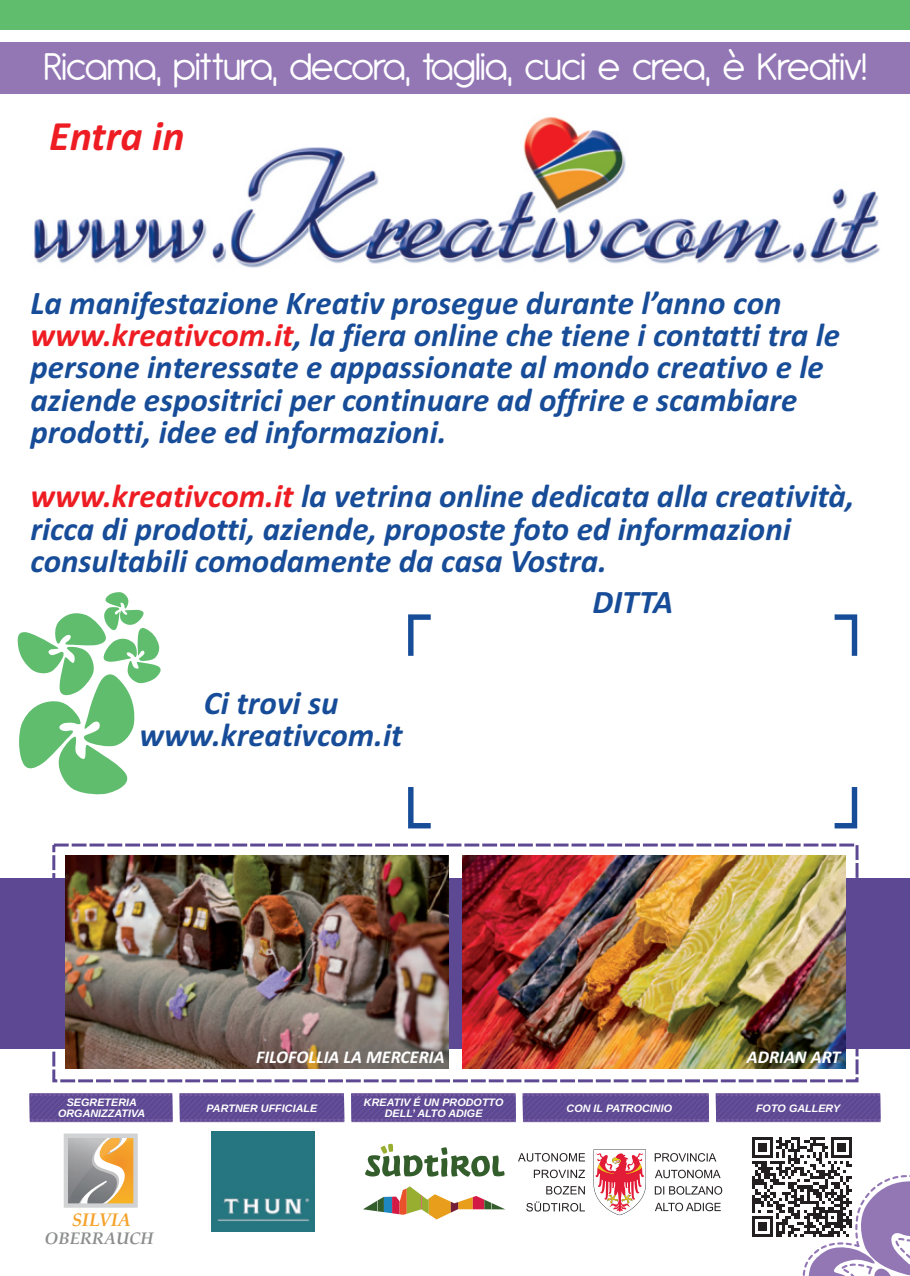
<style>
.page{position:relative;width:910px;height:1276px;background:#fff}
.page>*{position:absolute;margin:0;border:0;box-sizing:border-box;transform-origin:0 0}
.t1{font:42px "Antipasto";color:#fff}
.t2{font:italic 700 42px "Calibri";color:#ee1d23}
.t3{font:italic 700 33px/32.1px "Calibri";color:#174c98}
.t4{font:italic 700 18.3px "Palatino Linotype";color:#f5a22a}
.t5{font:italic 700 18px "Calibri";color:#fff}
.t6{font:italic 700 16.8px "Palatino Linotype";color:#8c8d8e}
.t7{font:italic 700 10.8px/10.8px "Liberation Sans";color:#fff;text-align:center}
.s1{color:#ee1d23}
</style>
<div class="page">
<div style="left:0;top:0;width:910px;height:30px;background:#60bd6e"></div>
<div style="left:0;top:43px;width:910px;height:51px;background:#9377b5"></div>
<div style="left:0;top:878px;width:910px;height:170px;background:#5d4894"></div>
<div style="left:52px;top:843px;width:806px;height:239px;border:3px dashed #5d4894"></div>
<img style="left:65px;top:855px;width:383px;height:213px">
<img style="left:463px;top:855px;width:382px;height:213px">
<svg style="left:351px;top:1093px;width:165px;height:29px"></svg>
<svg style="left:351px;top:1094px;width:165px;height:2px"></svg>
<div style="left:351px;top:1096px;width:165px;height:22px;background:linear-gradient(to right,#604b96,#604b96)"></div>
<svg style="left:351px;top:1119px;width:165px;height:2px"></svg>
<svg style="left:523px;top:1093px;width:186px;height:29px"></svg>
<svg style="left:523px;top:1094px;width:186px;height:2px"></svg>
<div style="left:523px;top:1096px;width:186px;height:22px;background:linear-gradient(to right,#604a95,#604a95)"></div>
<svg style="left:523px;top:1119px;width:186px;height:2px"></svg>
<svg style="left:180px;top:1093px;width:164px;height:29px"></svg>
<svg style="left:180px;top:1094px;width:164px;height:2px"></svg>
<div style="left:180px;top:1096px;width:164px;height:22px;background:linear-gradient(to right,#604b96,#604b96)"></div>
<svg style="left:180px;top:1119px;width:164px;height:2px"></svg>
<svg style="left:29px;top:1093px;width:144px;height:29px"></svg>
<svg style="left:29px;top:1094px;width:144px;height:2px"></svg>
<div style="left:29px;top:1096px;width:144px;height:22px;background:linear-gradient(to right,#604b96,#604b96)"></div>
<svg style="left:29px;top:1119px;width:144px;height:2px"></svg>
<svg style="left:716px;top:1093px;width:165px;height:29px"></svg>
<svg style="left:716px;top:1094px;width:165px;height:2px"></svg>
<div style="left:716px;top:1096px;width:165px;height:22px;background:linear-gradient(to right,#604b96,#604b96)"></div>
<svg style="left:716px;top:1119px;width:165px;height:2px"></svg>
<svg style="left:363px;top:1186px;width:142px;height:33px"></svg>
<svg style="left:365px;top:1143px;width:139px;height:33px"></svg>
<svg style="left:594px;top:1149px;width:52px;height:66px"></svg>
<svg style="left:534px;top:1169px;width:51px;height:9px"></svg>
<svg style="left:526px;top:1201px;width:59px;height:10px"></svg>
<svg style="left:655px;top:1153px;width:61px;height:8px"></svg>
<svg style="left:655px;top:1169px;width:66px;height:9px"></svg>
<svg style="left:655px;top:1186px;width:67px;height:8px"></svg>
<svg style="left:655px;top:1202px;width:66px;height:9px"></svg>
<svg style="left:518px;top:1153px;width:67px;height:8px"></svg>
<svg style="left:546px;top:1186px;width:39px;height:8px"></svg>
<svg style="left:69px;top:1138px;width:64px;height:64px;background:#bfa886"></svg>
<div style="left:64px;top:1133px;width:74px;height:74px;border:4px solid #d1d2d4"></div>
<img style="left:752px;top:1137px;width:100px;height:100px">
<img style="left:211px;top:1131px;width:103px;height:100px">
<svg style="left:835px;top:787px;width:22px;height:41px"></svg>
<svg style="left:835px;top:614px;width:22px;height:42px"></svg>
<svg style="left:408px;top:787px;width:23px;height:41px"></svg>
<svg style="left:408px;top:614px;width:23px;height:42px"></svg>
<img style="left:34px;top:117px;width:846px;height:151px">
<svg style="left:17px;top:592px;width:144px;height:203px"></svg>
<svg style="left:801px;top:1174px;width:109px;height:102px"></svg>
<p class="t1" style="left:44px;top:52px;width:824px">Ricama, pittura, decora, taglia, cuci e crea, è Kreativ!</p>
<p class="t2" style="left:49px;top:119px;width:137px">Entra in</p>
<p class="t3" style="left:30px;top:289px;width:811px">La manifestazione Kreativ prosegue durante l’anno con <span class="s1">www.kreativcom.it</span>, la fiera online che tiene i contatti tra le persone interessate e appassionate al mondo creativo e le aziende espositrici per continuare ad offrire e scambiare prodotti, idee ed informazioni.</p>
<p class="t3" style="left:30px;top:483px;width:825px"><span class="s1">www.kreativcom.it</span> la vetrina online dedicata alla creatività, ricca di prodotti, aziende, proposte foto ed informazioni consultabili comodamente da casa Vostra.</p>
<p class="t3" style="left:593px;top:589px;width:82px">DITTA</p>
<p class="t3" style="left:139px;top:689px;width:265px;text-align:center">Ci trovi su www.kreativcom.it</p>
<p class="t5" style="left:256px;top:1049px;width:190px">FILOFOLLIA LA MERCERIA</p>
<p class="t5" style="left:747px;top:1049px;width:95px">ADRIAN ART</p>
<p class="t7" style="left:364px;top:1098px;width:141px">KREATIV É UN PRODOTTO<br>DELL’ ALTO ADIGE</p>
<p class="t7" style="left:58px;top:1097px;width:89px">SEGRETERIA<br>ORGANIZZATIVA</p>
<p class="t7" style="left:756px;top:1103px;width:86px">FOTO GALLERY</p>
<p class="t7" style="left:207px;top:1103px;width:112px">PARTNER UFFICIALE</p>
<p class="t7" style="left:567px;top:1103px;width:107px">CON IL PATROCINIO</p>
<p class="t4" style="left:72px;top:1213px;width:61px">SILVIA</p>
<p class="t6" style="left:45px;top:1231px;width:111px">OBERRAUCH</p>
</div>
